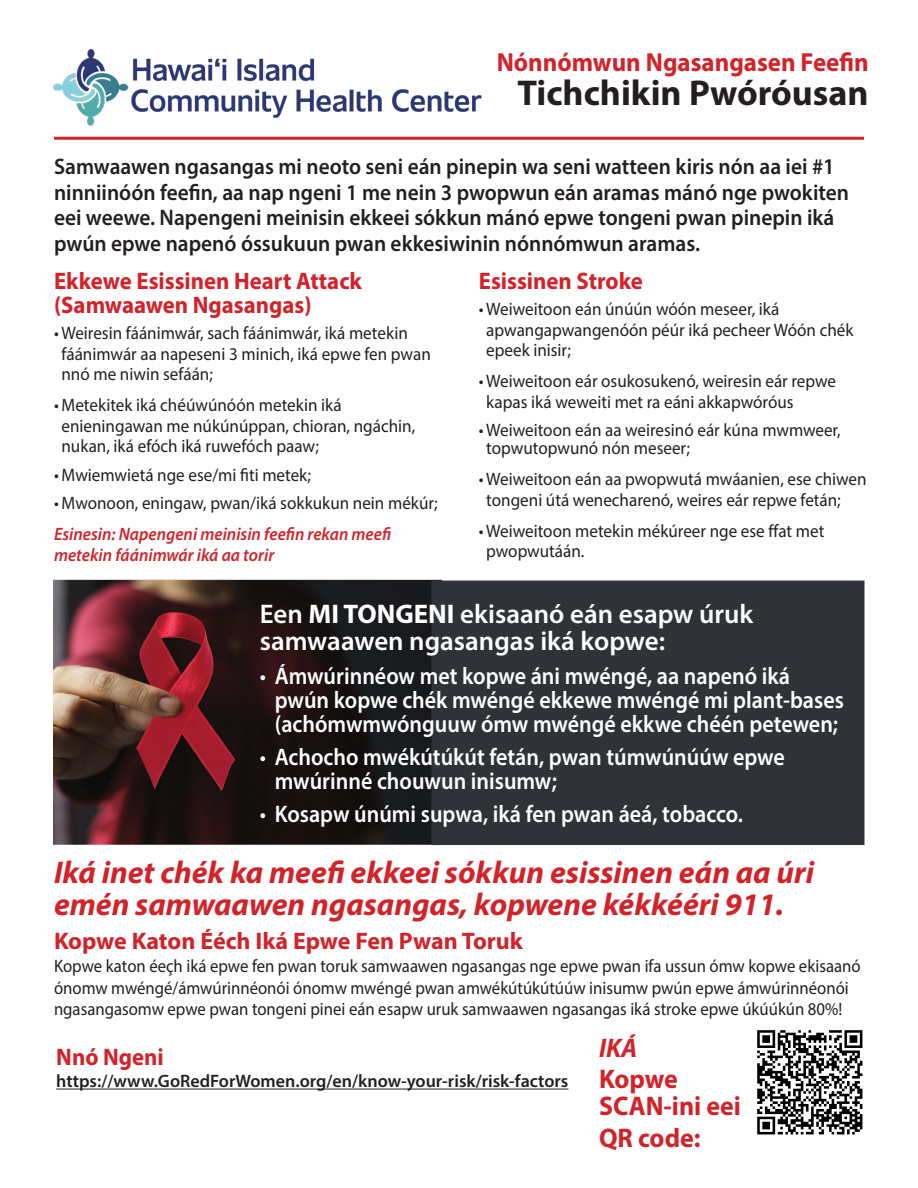
<style>
.page{position:relative;width:918px;height:1188px;background:#fff}
.page>*{position:absolute;margin:0;border:0;box-sizing:border-box;transform-origin:0 0}
.Paragraph_Style2{font:700 36px "Myriad Pro";color:#231f20}
.Paragraph_Style1{font:italic 700 31.5px/31.5px "Myriad Pro";color:#d1232a}
.Paragraph_Style1-2{font:600 27px/27px "Myriad Pro";color:#fff}
.Paragraph_Style1-3{font:700 27px/27px "Myriad Pro";color:#d1232a;scale:.96 1}
.Paragraph_Style1-4{font:italic 700 27px "Myriad Pro";color:#d1232a;scale:.96 1}
.Paragraph_Style1-5{font:700 26.25px "Myriad Pro";color:#d1232a;scale:.95 1}
.t1{font:600 24px/24px "Myriad Pro";color:#fff;scale:.92 1}
.Paragraph_Style1-6{font:700 24px/24px "Myriad Pro";color:#d1232a;scale:.95 1}
.Paragraph_Style1-7{font:700 24px "Myriad Pro";color:#d1232a}
.Paragraph_Style1-8{font:600 22.5px/25.5px "Myriad Pro";color:#231f20;scale:.95 1}
.Paragraph_Style1-9{font:18px/20.5px "Myriad Pro";color:#231f20;scale:.95 1}
.Paragraph_Style1-10{font:18px/21.3px "Myriad Pro";color:#231f20;scale:.93 1}
.Paragraph_Style1-11{font:italic 600 18px/20.5px "Myriad Pro";color:#d1232a;scale:.95 1}
.Paragraph_Style1-12{font:600 18px "Myriad Pro";color:#231f20}
.s1{font-weight:700}
.s2{font-weight:400}
</style>
<div class="page">
<img style="left:53px;top:49px;width:447px;height:88px">
<hr style="left:54px;top:137px;width:810px;height:3px;background:#d1232a">
<img style="left:54px;top:579px;width:388px;height:267px">
<div style="left:432px;top:581px;width:432px;height:264px;background:#2f3337"></div>
<img style="left:757px;top:1030px;width:106px;height:105px">
<hr style="left:56px;top:1089px;width:512px;height:1px;background:#231f20">
<p class="Paragraph_Style1-5" style="left:497px;top:45px;width:393px">Nónnómwun Ngasangasen Feefin</p>
<p class="Paragraph_Style2" style="left:518px;top:69px;width:353px">Tichchikin Pwóróusan</p>
<p class="Paragraph_Style1-8" style="left:54px;top:154px;width:838px">Samwaawen ngasangas mi neoto seni eán pinepin wa seni watteen kiris nón aa iei #1 ninniinóón feefin, aa nap ngeni 1 me nein 3 pwopwun eán aramas mánó nge pwokiten eei weewe. Napengeni meinisin ekkeei sókkun mánó epwe tongeni pwan pinepin iká pwún epwe napenó óssukuun pwan ekkesiwinin nónnómwun aramas.</p>
<p class="Paragraph_Style1-6" style="left:54px;top:268px;width:326px">Ekkewe Esissinen Heart Attack (Samwaawen Ngasangas)</p>
<p class="Paragraph_Style1-9" style="left:62px;top:323px;width:390px;text-indent:-8px">• Weiresin fáánimwár, sach fáánimwár, iká metekin fáánimwár aa napeseni 3 minich, iká epwe fen pwan nnó me niwin sefáán;</p>
<p class="Paragraph_Style1-9" style="left:62px;top:395px;width:374px;text-indent:-8px">• Metekitek iká chéúwúnóón metekin iká enieningawan me núkúnúppan, chioran, ngáchin, nukan, iká efóch iká ruwefóch paaw;</p>
<p class="Paragraph_Style1-9" style="left:54px;top:464px;width:272px">• Mwiemwietá nge ese/mi fiti metek;</p>
<p class="Paragraph_Style1-9" style="left:54px;top:493px;width:405px">• Mwonoon, eningaw, pwan/iká sokkukun nein mékúr;</p>
<p class="Paragraph_Style1-11" style="left:54px;top:523px;width:356px">Esinesin: Napengeni meinisin feefin rekan meefi metekin fáánimwár iká aa torir</p>
<p class="Paragraph_Style1-6" style="left:479px;top:268px;width:174px">Esissinen Stroke</p>
<p class="Paragraph_Style1-9" style="left:486px;top:299px;width:388px;text-indent:-8px">• Weiweitoon eán únúún wóón meseer, iká apwangapwangenóón péúr iká pecheer Wóón chék epeek inisir;</p>
<p class="Paragraph_Style1-9" style="left:486px;top:371px;width:370px;text-indent:-8px">• Weiweitoon eár osukosukenó, weiresin eár repwe kapas iká weweiti met ra eáni akkapwóróus</p>
<p class="Paragraph_Style1-9" style="left:486px;top:421px;width:375px;line-height:18px;text-indent:-8px">• Weiweitoon eán aa weiresinó eár kúna mwmweer, topwutopwunó nón meseer;</p>
<p class="Paragraph_Style1-9" style="left:486px;top:469px;width:402px;text-indent:-8px">• Weiweitoon eán aa pwopwutá mwáanien, ese chiwen tongeni útá wenecharenó, weires eár repwe fetán;</p>
<p class="Paragraph_Style1-9" style="left:486px;top:520px;width:357px;text-indent:-8px">• Weiweitoon metekin mékúreer nge ese ffat met pwopwutáán.</p>
<p class="Paragraph_Style1-2" style="left:260px;top:600px;width:495px">Een <span class="s1">MI TONGENI</span> ekisaanó eán esapw úruk samwaawen ngasangas iká kopwe:</p>
<p class="t1" style="left:275px;top:664px;width:620px;text-indent:-15px"><span class="s2">•</span> Ámwúrinnéow met kopwe áni mwéngé, aa napenó iká pwún kopwe chék mwéngé ekkewe mwéngé mi plant-bases (achómwmwónguuw ómw mwéngé ekkwe chéén petewen;</p>
<p class="t1" style="left:275px;top:745px;width:556px;text-indent:-15px"><span class="s2">•</span> Achocho mwékútúkút fetán, pwan túmwúnúúw epwe mwúrinné chouwun inisumw;</p>
<p class="t1" style="left:260px;top:802px;width:527px"><span class="s2">•</span> Kosapw únúmi supwa, iká fen pwan áeá, tobacco.</p>
<p class="Paragraph_Style1" style="left:54px;top:856px;width:762px">Iká inet chék ka meefi ekkeei sókkun esissinen eán aa úri emén samwaawen ngasangas, kopwene kékkééri 911.</p>
<p class="Paragraph_Style1-7" style="left:54px;top:926px;width:470px">Kopwe Katon Ééch Iká Epwe Fen Pwan Toruk</p>
<p class="Paragraph_Style1-10" style="left:54px;top:955px;width:869px">Kopwe katon éeçh iká epwe fen pwan toruk samwaawen ngasangas nge epwe pwan ifa ussun ómw kopwe ekisaanó ónomw mwéngé/ámwúrinnéonói ónomw mwéngé pwan amwékútúkútúúw inisumw pwún epwe ámwúrinnéonói ngasangasomw epwe pwan tongeni pinei eán esapw uruk samwaawen ngasangas iká stroke epwe úkúúkún 80%!</p>
<p class="Paragraph_Style1-6" style="left:56px;top:1044px;width:115px">Nnó Ngeni</p>
<p class="Paragraph_Style1-12" style="left:56px;top:1070px;width:514px">https://www.GoRedForWomen.org/en/know-your-risk/risk-factors</p>
<p class="Paragraph_Style1-4" style="left:599px;top:1030px;width:41px">IKÁ</p>
<p class="Paragraph_Style1-3" style="left:599px;top:1065px;width:149px">Kopwe<br>SCAN-ini eei</p>
<p class="Paragraph_Style1-3" style="left:599px;top:1123px;width:107px">QR code:</p>
</div>
